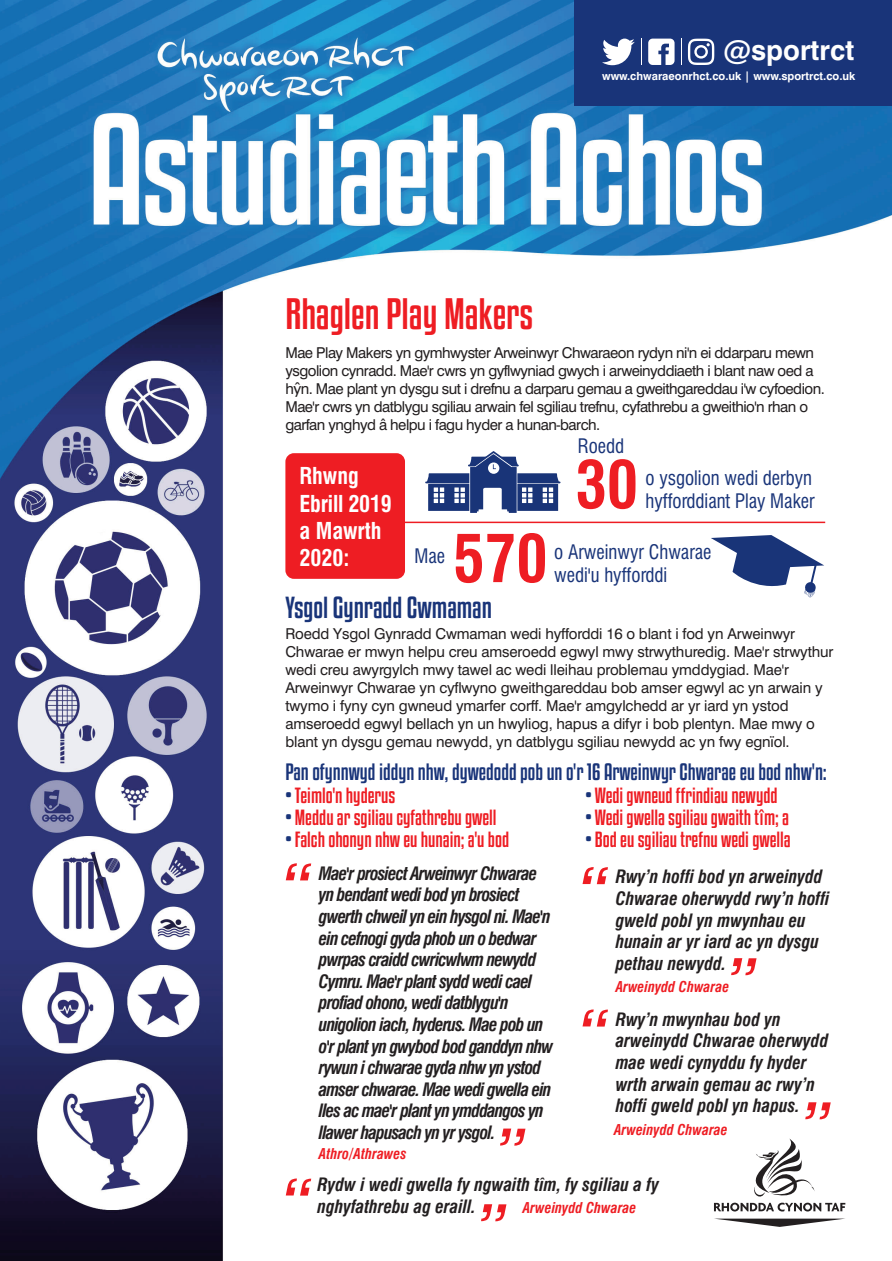
<style>
.page{position:relative;width:892px;height:1261px;background:#fff}
.page>*{position:absolute;margin:0;border:0;box-sizing:border-box;transform-origin:0 0}
.t1{font:700 condensed 64.95px "Swiss 721 BT";color:#ee1d23}
.t2{font:italic 700 condensed 61.2px "Swiss 721 BT";color:#ee1d23}
.t3{font:39px "Kenyan Coffee Rg";color:#ee1d23}
.t4{font:700 27.6px "Swiss 721 BT";color:#fff}
.t5{font:27px "Kenyan Coffee Rg";color:#193479}
.t6{font:700 condensed 22.65px/27.3px "Swiss 721 BT";color:#fff}
.t7{font:21px "Kenyan Coffee Rg";color:#193479}
.t8{font:19.5px "Kenyan Coffee Rg";color:#ee1d23}
.t9{font:condensed 19.5px/23.4px "Swiss 721 BT";color:#193479}
.t10{font:italic 700 condensed 18px/21.6px "Swiss 721 BT";letter-spacing:-.05em;color:#231f20}
.t11{font:italic 700 condensed 18px/21.6px "Swiss 721 BT";color:#231f20}
.t12{font:15px/18px "Swiss 721 BT";letter-spacing:-.01em;color:#231f20}
.t13{font:15px/18px "Swiss 721 BT";letter-spacing:-.035em;color:#231f20}
.t14{font:italic 700 condensed 14.55px "Swiss 721 BT";color:#ee1d23}
.t15{font:700 11.25px "Swiss 721 BT";color:#fff}
.s1{font-family:"Lucida Grande"}
.s2{color:#193479}
</style>
<div class="page">
<img style="left:0;top:0;width:892px;height:1261px">
<div style="left:574px;top:0;width:318px;height:105px;background:#193479"></div>
<svg style="left:602px;top:39px;width:33px;height:26px"></svg>
<svg style="left:648px;top:39px;width:26px;height:26px"></svg>
<svg style="left:688px;top:39px;width:26px;height:26px"></svg>
<svg style="left:681px;top:39px;width:1px;height:26px"></svg>
<svg style="left:641px;top:39px;width:1px;height:26px"></svg>
<div style="left:285px;top:453px;width:120px;height:126px;background:#ee1d23;border-radius:9px"></div>
<svg style="left:425px;top:451px;width:135px;height:62px"></svg>
<svg style="left:711px;top:535px;width:113px;height:63px"></svg>
<hr style="left:398px;top:522px;width:427px;height:1px;background:#ee1d23">
<svg style="left:714px;top:1219px;width:131px;height:8px"></svg>
<svg style="left:714px;top:1138px;width:131px;height:73px"></svg>
<h3 class="t4" style="left:723px;top:33px;width:132px">@sportrct</h3>
<p class="t15" style="left:602px;top:69px;width:255px">www.chwaraeonrhct.co.uk | www.sportrct.co.uk</p>
<h3 class="t3" style="left:285px;top:298px;width:249px">Rhaglen Play Makers</h3>
<p class="t13" style="left:285px;top:345px;width:541px">Mae Play Makers yn gymhwyster Arweinwyr Chwaraeon rydyn ni'n ei ddarparu mewn ysgolion cynradd. Mae'r cwrs yn gyflwyniad gwych i arweinyddiaeth i blant naw oed a h<span class="s1">ŷ</span>n. Mae plant yn dysgu sut i drefnu a darparu gemau a gweithgareddau i'w cyfoedion.<br>Mae'r cwrs yn datblygu sgiliau arwain fel sgiliau trefnu, cyfathrebu a gweithio'n rhan o garfan ynghyd â helpu i fagu hyder a hunan-barch.</p>
<h3 class="t6" style="left:299px;top:464px;width:94px">Rhwng<br>Ebrill 2019 a Mawrth<br>2020:</h3>
<h3 class="t9" style="left:414px;top:546px;width:32px">Mae</h3>
<h3 class="t9" style="left:578px;top:436px;width:48px">Roedd</h3>
<h1 class="t1" style="left:575px;top:459px;width:64px">30</h1>
<h3 class="t9" style="left:645px;top:468px;width:171px">o ysgolion wedi derbyn hyfforddiant Play Maker</h3>
<h1 class="t1" style="left:453px;top:533px;width:96px">570</h1>
<h3 class="t9" style="left:554px;top:541px;width:159px">o Arweinwyr Chwarae wedi'u hyfforddi</h3>
<h3 class="t5" style="left:285px;top:596px;width:208px">Ysgol Gynradd Cwmaman</h3>
<p class="t12" style="left:285px;top:626px;width:550px">Roedd Ysgol Gynradd Cwmaman wedi hyfforddi 16 o blant i fod yn Arweinwyr Chwarae er mwyn helpu creu amseroedd egwyl mwy strwythuredig. Mae'r strwythur wedi creu awyrgylch mwy tawel ac wedi lleihau problemau ymddygiad. Mae'r Arweinwyr Chwarae yn cyflwyno gweithgareddau bob amser egwyl ac yn arwain y twymo i fyny cyn gwneud ymarfer corff. Mae'r amgylchedd ar yr iard yn ystod amseroedd egwyl bellach yn un hwyliog, hapus a difyr i bob plentyn. Mae mwy o blant yn dysgu gemau newydd, yn datblygu sgiliau newydd ac yn fwy egnïol.</p>
<h3 class="t7" style="left:285px;top:763px;width:543px">Pan ofynnwyd iddyn nhw, dywedodd pob un o'r 16 Arweinwyr Chwarae eu bod nhw'n:</h3>
<h3 class="t8" style="left:285px;top:788px;width:111px"><span class="s2">•</span> Teimlo'n hyderus</h3>
<h3 class="t8" style="left:285px;top:809px;width:213px"><span class="s2">•</span> Meddu ar sgiliau cyfathrebu gwell</h3>
<h3 class="t8" style="left:285px;top:831px;width:225px"><span class="s2">•</span> Falch ohonyn nhw eu hunain; a'u bod</h3>
<h3 class="t8" style="left:585px;top:788px;width:194px"><span class="s2">•</span> Wedi gwneud ffrindiau newydd</h3>
<h3 class="t8" style="left:585px;top:809px;width:205px"><span class="s2">•</span> Wedi gwella sgiliau gwaith tîm; a</h3>
<h3 class="t8" style="left:585px;top:831px;width:207px"><span class="s2">•</span> Bod eu sgiliau trefnu wedi gwella</h3>
<h2 class="t2" style="left:281px;top:865px;width:31px">“</h2>
<p class="t10" style="left:319px;top:864px;width:236px">Mae'r prosiect Arweinwyr Chwarae yn bendant wedi bod yn brosiect gwerth chweil yn ein hysgol ni. Mae'n ein cefnogi gyda phob un o bedwar pwrpas craidd cwricwlwm newydd<br>Cymru. Mae'r plant sydd wedi cael profiad ohono, wedi datblygu'n unigolion iach, hyderus. Mae pob un o'r plant yn gwybod bod ganddyn nhw rywun i chwarae gyda nhw yn ystod amser chwarae. Mae wedi gwella ein lles ac mae'r plant yn ymddangos yn llawer hapusach yn yr ysgol.</p>
<h2 class="t2" style="left:530px;top:1144px;width:31px;rotate:-180deg">“</h2>
<h2 class="t2" style="left:578px;top:868px;width:31px">“</h2>
<p class="t11" style="left:616px;top:868px;width:215px">Rwy’n hoffi bod yn arweinydd<br>Chwarae oherwydd rwy’n hoffi gweld pobl yn mwynhau eu hunain ar yr iard ac yn dysgu pethau newydd.</p>
<h2 class="t2" style="left:761px;top:974px;width:31px;rotate:-180deg">“</h2>
<p class="t14" style="left:616px;top:981px;width:115px">Arweinydd Chwarae</p>
<h2 class="t2" style="left:578px;top:1011px;width:31px">“</h2>
<p class="t11" style="left:616px;top:1010px;width:214px">Rwy’n mwynhau bod yn arweinydd Chwarae oherwydd mae wedi cynyddu fy hyder wrth arwain gemau ac rwy’n hoffi gweld pobl yn hapus.</p>
<h2 class="t2" style="left:835px;top:1118px;width:31px;rotate:-180deg">“</h2>
<p class="t14" style="left:614px;top:1124px;width:115px">Arweinydd Chwarae</p>
<p class="t14" style="left:319px;top:1148px;width:89px">Athro/Athrawes</p>
<p class="t11" style="left:317px;top:1175px;width:343px">Rydw i wedi gwella fy ngwaith tîm, fy sgiliau a fy nghyfathrebu ag eraill.</p>
<h2 class="t2" style="left:281px;top:1180px;width:31px">“</h2>
<p class="t14" style="left:523px;top:1202px;width:115px">Arweinydd Chwarae</p>
<h2 class="t2" style="left:511px;top:1220px;width:31px;rotate:-180deg">“</h2>
</div>
